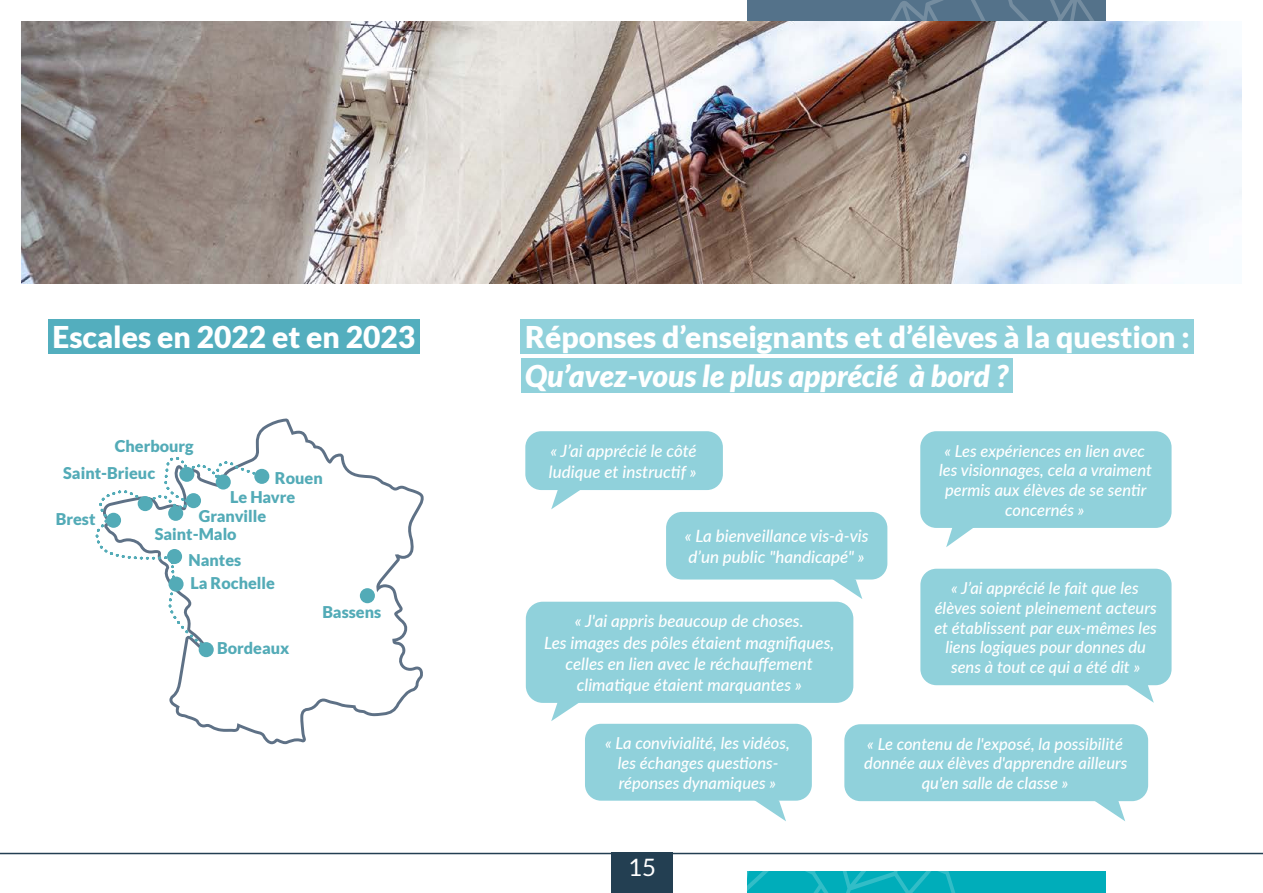
<style>
.page{position:relative;width:1263px;height:893px;background:#fff}
.page>*{position:absolute;margin:0;border:0;box-sizing:border-box;transform-origin:0 0}
.t1{font:900 30px "Lato";color:#fff}
.t2{font:italic 900 30px "Lato";color:#fff}
.t3{font:24px "Lato";color:#fff}
.t4{font:italic 500 16.95px/21.1px "Lato";color:#fff}
.t5{font:italic 500 16.5px/19.8px "Lato";color:#fff;text-align:center}
.t6{font:900 16.2px/18.8px "Lato";color:#53abb7}
</style>
<div class="page">
<hr style="left:0;top:853px;width:1263px;height:1px;background:#233f52">
<div style="left:747px;top:0;width:359px;height:21px;background:#54728a"></div>
<svg style="left:890px;top:0;width:204px;height:21px"></svg>
<div style="left:747px;top:872px;width:359px;height:21px;background:#00adba"></div>
<svg style="left:747px;top:872px;width:208px;height:21px"></svg>
<div style="left:611px;top:853px;width:62px;height:40px;background:#233f52"></div>
<img style="left:21px;top:21px;width:1221px;height:263px">
<div style="left:521px;top:320px;width:673px;height:34px;background:#90d1db"></div>
<div style="left:521px;top:359px;width:491px;height:34px;background:#90d1db"></div>
<svg style="left:169px;top:419px;width:255px;height:325px"></svg>
<div style="left:254px;top:469px;width:15px;height:15px;background:#53abb7;border-radius:50%"></div>
<div style="left:199px;top:642px;width:15px;height:15px;background:#53abb7;border-radius:50%"></div>
<div style="left:360px;top:588px;width:15px;height:15px;background:#53abb7;border-radius:50%"></div>
<svg style="left:95px;top:456px;width:172px;height:193px"></svg>
<div style="left:48px;top:320px;width:372px;height:34px;background:#53aebe"></div>
<svg style="left:551px;top:490px;width:29px;height:19px"></svg>
<div style="left:525px;top:431px;width:198px;height:59px;background:#90d1db;border-radius:16px"></div>
<svg style="left:946px;top:528px;width:27px;height:19px"></svg>
<div style="left:920px;top:431px;width:251px;height:97px;background:#90d1db;border-radius:16px"></div>
<svg style="left:830px;top:579px;width:32px;height:20px"></svg>
<div style="left:666px;top:512px;width:221px;height:67px;background:#90d1db;border-radius:16px"></div>
<div style="left:526px;top:602px;width:327px;height:101px;background:#90d1db;border-radius:17px"></div>
<svg style="left:551px;top:703px;width:28px;height:18px"></svg>
<div style="left:920px;top:569px;width:251px;height:116px;background:#90d1db;border-radius:16px"></div>
<svg style="left:1120px;top:685px;width:34px;height:18px"></svg>
<div style="left:585px;top:724px;width:227px;height:77px;background:#90d1db;border-radius:16px"></div>
<svg style="left:752px;top:800px;width:34px;height:21px"></svg>
<div style="left:844px;top:724px;width:304px;height:77px;background:#90d1db;border-radius:16px"></div>
<svg style="left:1091px;top:801px;width:34px;height:20px"></svg>
<h1 class="t1" style="left:52px;top:320px;width:364px">Escales en 2022 et en 2023</h1>
<p class="t6" style="left:115px;top:436px;width:80px">Cherbourg</p>
<p class="t6" style="left:63px;top:464px;width:94px">Saint-Brieuc</p>
<p class="t6" style="left:56px;top:510px;width:41px">Brest</p>
<p class="t6" style="left:275px;top:469px;width:49px">Rouen</p>
<p class="t6" style="left:230px;top:487px;width:67px">Le Havre</p>
<p class="t6" style="left:155px;top:506px;width:113px;text-indent:44px">Granville<br>Saint-Malo</p>
<p class="t6" style="left:189px;top:551px;width:54px">Nantes</p>
<p class="t6" style="left:190px;top:573px;width:86px">La Rochelle</p>
<p class="t6" style="left:217px;top:639px;width:74px">Bordeaux</p>
<p class="t6" style="left:322px;top:603px;width:60px">Bassens</p>
<h1 class="t1" style="left:525px;top:320px;width:666px">Réponses d’enseignants et d’élèves à la question :</h1>
<h1 class="t2" style="left:525px;top:359px;width:484px">Qu’avez-vous le plus apprécié à bord ?</h1>
<p class="t4" style="left:549px;top:439px;width:149px">« J’ai apprécié le côté ludique et instructif »</p>
<p class="t5" style="left:939px;top:440px;width:214px">« Les expériences en lien avec les visionnages, cela a vraiment permis aux élèves de se sentir concernés »</p>
<p class="t4" style="left:685px;top:524px;width:185px">« La bienveillance vis-à-vis d’un public "handicapé" »</p>
<p class="t4" style="left:544px;top:610px;width:292px;text-align:center">« J'ai appris beaucoup de choses.<br>Les images des pôles étaient magnifiques, celles en lien avec le réchauffement climatique étaient marquantes »</p>
<p class="t5" style="left:934px;top:577px;width:224px">« J’ai apprécié le fait que les élèves soient pleinement acteurs et établissent par eux-mêmes les liens logiques pour donnes du sens à tout ce qui a été dit »</p>
<p class="t5" style="left:605px;top:732px;width:186px">« La convivialité, les vidéos, les échanges questions&shy;réponses dynamiques »</p>
<p class="t5" style="left:864px;top:733px;width:265px">« Le contenu de l'exposé, la possibilité donnée aux élèves d'apprendre ailleurs qu'en salle de classe »</p>
<h2 class="t3" style="left:628px;top:854px;width:29px">15</h2>
</div>
